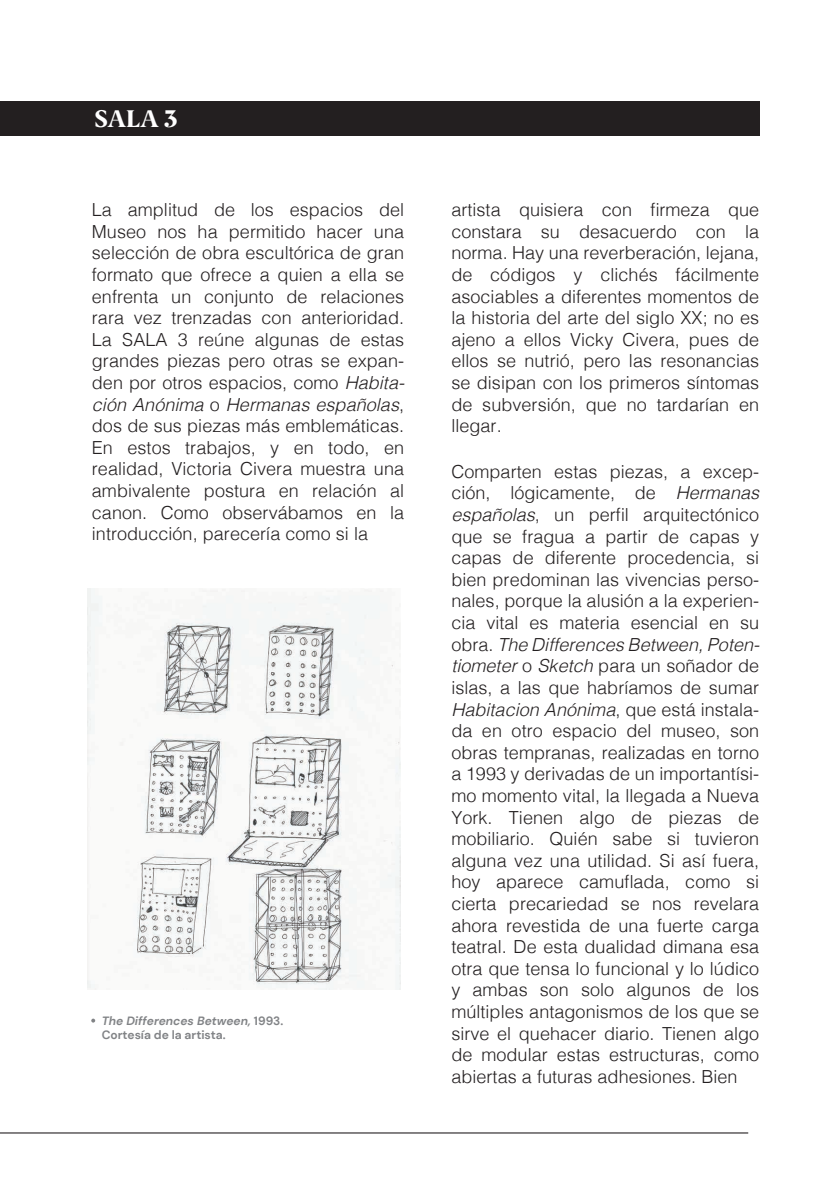
<style>
.page{position:relative;width:840px;height:1191px;background:#fff}
.page>*{position:absolute;margin:0;border:0;box-sizing:border-box;transform-origin:0 0}
.t1{font:800 24.2px "Berlingske Serif";color:#fff}
.t2{font:300 18px/21.6px "Helvetica";letter-spacing:.005em;color:#231f20;text-align:justify}
.t3{font:700 12px/14.4px "DM Sans";color:#818386}
.s1{font-style:italic}
</style>
<div class="page">
<div style="left:0;top:101px;width:758px;height:35px;background:#231f20"></div>
<img style="left:87px;top:588px;width:313px;height:402px">
<hr style="left:0;top:1132px;width:747px;height:1px;background:#231f20">
<svg style="left:91px;top:1018px;width:4px;height:4px"></svg>
<h1 class="t1" style="left:94px;top:101px;width:85px">SALA 3</h1>
<p class="t2" style="left:92px;top:198px;width:314px">La amplitud de los espacios del Museo nos ha permitido hacer una selección de obra escultórica de gran formato que ofrece a quien a ella se enfrenta un conjunto de relaciones rara vez trenzadas con anterioridad.<br>La SALA 3 reúne algunas de estas grandes piezas pero otras se expan&shy;den por otros espacios, como <span class="s1">Habita&shy;ción Anónima</span> o <span class="s1">Hermanas españolas</span>, dos de sus piezas más emblemáticas.<br>En estos trabajos, y en todo, en realidad, Victoria Civera muestra una ambivalente postura en relación al canon. Como observábamos en la introducción, parecería como si la</p>
<p class="t2" style="left:451px;top:198px;width:309px">artista quisiera con firmeza que constara su desacuerdo con la norma. Hay una reverberación, lejana, de códigos y clichés fácilmente asociables a diferentes momentos de la historia del arte del siglo XX; no es ajeno a ellos Vicky Civera, pues de ellos se nutrió, pero las resonancias se disipan con los primeros síntomas de subversión, que no tardarían en llegar.</p>
<p class="t2" style="left:451px;top:459px;width:309px">Comparten estas piezas, a excep&shy;ción, lógicamente, de <span class="s1">Hermanas españolas</span>, un perfil arquitectónico que se fragua a partir de capas y capas de diferente procedencia, si bien predominan las vivencias perso&shy;nales, porque la alusión a la experien&shy;cia vital es materia esencial en su obra. <span class="s1">The Differences Between, Poten&shy;tiometer</span> o <span class="s1">Sketch</span> para un soñador de islas, a las que habríamos de sumar <span class="s1">Habitacion Anónima</span>, que está instala&shy;da en otro espacio del museo, son obras tempranas, realizadas en torno a 1993 y derivadas de un importantísi&shy;mo momento vital, la llegada a Nueva York. Tienen algo de piezas de mobiliario. Quién sabe si tuvieron alguna vez una utilidad. Si así fuera, hoy aparece camuflada, como si cierta precariedad se nos revelara ahora revestida de una fuerte carga teatral. De esta dualidad dimana esa otra que tensa lo funcional y lo lúdico y ambas son solo algunos de los múltiples antagonismos de los que se sirve el quehacer diario. Tienen algo de modular estas estructuras, como abiertas a futuras adhesiones. Bien</p>
<p class="t3" style="left:102px;top:1013px;width:183px"><span class="s1">The Differences Between,</span> 1993.<br>Cortesía de la artista.</p>
</div>
